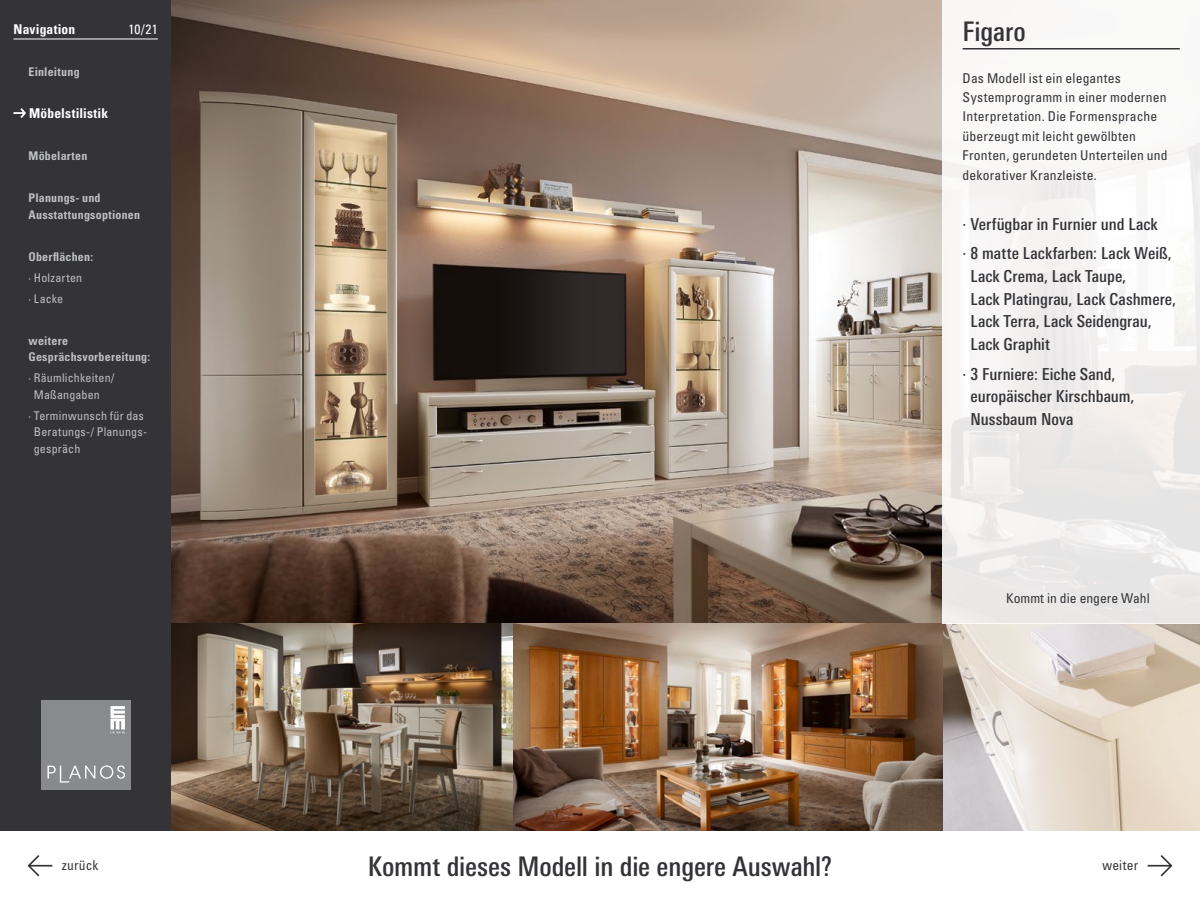
<style>
.page{position:relative;width:1200px;height:900px;background:#fff}
.page>*{position:absolute;margin:0;border:0;box-sizing:border-box;transform-origin:0 0}
.t1{font:500 condensed 27px "Univers Next Pro";letter-spacing:-.005em;color:#343438}
.t2{font:500 condensed 16.5px/22.5px "Univers Next Pro";color:#343438}
.t3{font:condensed 13.5px/19.5px "Univers LT Pro";letter-spacing:.015em;color:#343438}
.t4{font:700 condensed 13.5px "Univers LT Pro";letter-spacing:.015em;color:#fff}
.t5{font:condensed 13.5px "Univers LT Pro";color:#fff}
.t6{font:700 condensed 12px/16.5px "Univers LT Pro";letter-spacing:.02em;color:#bebfc4}
.t7{font:condensed 12px/16.5px "Univers LT Pro";letter-spacing:.015em;color:#bebfc4}
</style>
<div class="page">
<div style="left:0;top:0;width:171px;height:831px;background:#343438"></div>
<div style="left:41px;top:701px;width:89px;height:89px;background:#898a8c"></div>
<svg style="left:110px;top:706px;width:15px;height:27px"></svg>
<svg style="left:47px;top:765px;width:78px;height:18px"></svg>
<svg style="left:1148px;top:855px;width:24px;height:21px"></svg>
<svg style="left:28px;top:855px;width:24px;height:21px"></svg>
<img style="left:171px;top:0;width:1029px;height:831px">
<div style="left:942px;top:0;width:258px;height:623px;background:linear-gradient(to right,#f4f2f2,#f3f2f1)"></div>
<hr style="left:963px;top:48px;width:217px;height:2px;background:#343438">
<hr style="left:14px;top:39px;width:144px;height:1px;background:#fff">
<svg style="left:13px;top:108px;width:13px;height:10px"></svg>
<p class="t4" style="left:14px;top:21px;width:63px">Navigation</p>
<p class="t5" style="left:128px;top:20px;width:31px">10/21</p>
<h1 class="t1" style="left:963px;top:15px;width:65px">Figaro</h1>
<p class="t3" style="left:963px;top:68px;width:207px">Das Modell ist ein elegantes<br>Systemprogramm in einer modernen<br>Interpretation. Die Formensprache überzeugt mit leicht gewölbten<br>Fronten, gerundeten Unterteilen und dekorativer Kranzleiste.</p>
<p class="t2" style="left:963px;top:209px;width:210px;line-height:30px">· Verfügbar in Furnier und Lack<br>· 8 matte Lackfarben: Lack Weiß,</p>
<p class="t2" style="left:970px;top:265px;width:207px">Lack Crema, Lack Taupe,<br>Lack Platingrau, Lack Cashmere,<br>Lack Terra, Lack Seidengrau,<br>Lack Graphit</p>
<p class="t2" style="left:970px;top:362px;width:166px;text-indent:-8px">· 3 Furniere: Eiche Sand, europäischer Kirschbaum,<br>Nussbaum Nova</p>
<p class="t6" style="left:28px;top:63px;width:53px">Einleitung</p>
<p class="t4" style="left:29px;top:105px;width:81px">Möbelstilistik</p>
<p class="t6" style="left:28px;top:147px;width:60px">Möbelarten</p>
<p class="t6" style="left:28px;top:189px;width:113px">Planungs- und<br>Ausstattungsoptionen</p>
<p class="t6" style="left:28px;top:248px;width:66px">Oberflächen:</p>
<p class="t7" style="left:28px;top:267px;width:55px;line-height:21px">· Holzarten · Lacke</p>
<p class="t6" style="left:28px;top:332px;width:123px">weitere<br>Gesprächsvorbereitung:</p>
<p class="t7" style="left:34px;top:369px;width:82px;text-indent:-5px">· Räumlichkeiten/<br>Maßangaben</p>
<p class="t7" style="left:34px;top:407px;width:115px;text-indent:-5px">· Terminwunsch für das<br>Beratungs-/ Planungs&shy;gespräch</p>
<p class="t3" style="left:1006px;top:588px;width:145px">Kommt in die engere Wahl</p>
<h1 class="t1" style="left:368px;top:850px;width:466px">Kommt dieses Modell in die engere Auswahl?</h1>
<p class="t3" style="left:62px;top:856px;width:38px">zurück</p>
<p class="t3" style="left:1102px;top:856px;width:37px">weiter</p>
</div>
